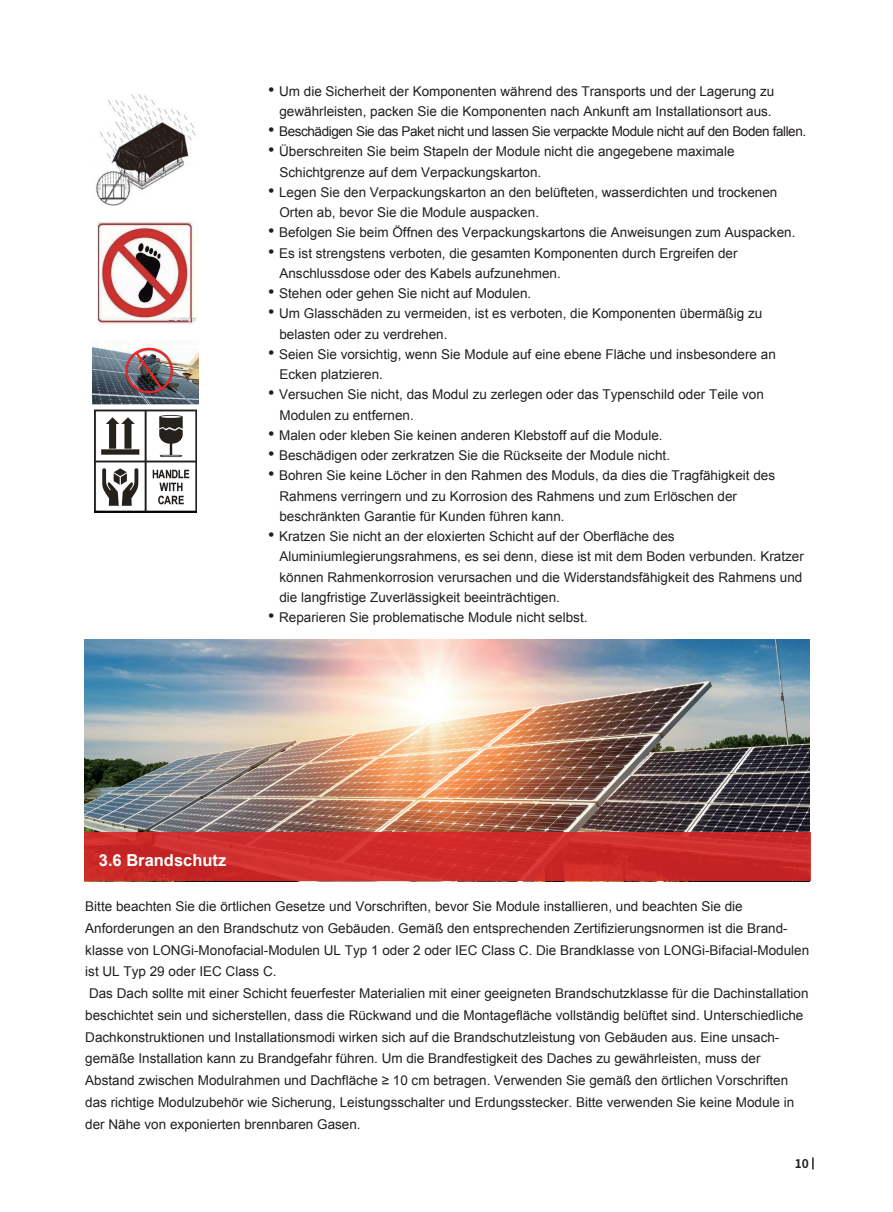
<style>
.page{position:relative;width:893px;height:1212px;background:#fff}
.page>*{position:absolute;margin:0;border:0;box-sizing:border-box;transform-origin:0 0}
.t1{font:700 16.5px "Arial";color:#fff}
.t2{font:13.5px/20.2px "Arial";color:#231f20}
.t3{font:13.5px "Arial";letter-spacing:-.03em;color:#231f20}
.t4{font:700 12px "Source Han Sans CN";color:#231f20}
.s1{font-size:18px}
</style>
<div class="page">
<img style="left:84px;top:639px;width:725px;height:194px">
<img style="left:96px;top:94px;width:100px;height:112px">
<img style="left:97px;top:222px;width:99px;height:102px">
<img style="left:92px;top:345px;width:107px;height:59px">
<img style="left:95px;top:410px;width:101px;height:103px">
<svg style="left:812px;top:1157px;width:2px;height:12px"></svg>
<div style="left:84px;top:833px;width:726px;height:48px;background:linear-gradient(to right,#cf2c2c,#cc292a)"></div>
<p class="t2" style="left:268px;top:81px;width:508px;text-align:right"><span class="s1">•</span> Um die Sicherheit der Komponenten während des Transports und der Lagerung zu gewährleisten, packen Sie die Komponenten nach Ankunft am Installationsort aus.</p>
<p class="t3" style="left:268px;top:123px;width:540px"><span class="s1">•</span> Beschädigen Sie das Paket nicht und lassen Sie verpackte Module nicht auf den Boden fallen.</p>
<p class="t2" style="left:279px;top:142px;width:457px;text-indent:-11px"><span class="s1">•</span> Überschreiten Sie beim Stapeln der Module nicht die angegebene maximale<br>Schichtgrenze auf dem Verpackungskarton.</p>
<p class="t2" style="left:279px;top:182px;width:499px;text-indent:-11px"><span class="s1">•</span> Legen Sie den Verpackungskarton an den belüfteten, wasserdichten und trockenen<br>Orten ab, bevor Sie die Module auspacken.</p>
<p class="t2" style="left:268px;top:223px;width:529px"><span class="s1">•</span> Befolgen Sie beim Öffnen des Verpackungskartons die Anweisungen zum Auspacken.</p>
<p class="t2" style="left:279px;top:243px;width:460px;text-indent:-11px"><span class="s1">•</span> Es ist strengstens verboten, die gesamten Komponenten durch Ergreifen der<br>Anschlussdose oder des Kabels aufzunehmen.</p>
<p class="t2" style="left:268px;top:283px;width:265px"><span class="s1">•</span> Stehen oder gehen Sie nicht auf Modulen.</p>
<p class="t2" style="left:279px;top:304px;width:484px;text-indent:-11px"><span class="s1">•</span> Um Glasschäden zu vermeiden, ist es verboten, die Komponenten übermäßig zu belasten oder zu verdrehen.</p>
<p class="t2" style="left:279px;top:344px;width:498px;text-indent:-11px"><span class="s1">•</span> Seien Sie vorsichtig, wenn Sie Module auf eine ebene Fläche und insbesondere an<br>Ecken platzieren.</p>
<p class="t2" style="left:279px;top:385px;width:486px;text-indent:-11px"><span class="s1">•</span> Versuchen Sie nicht, das Modul zu zerlegen oder das Typenschild oder Teile von<br>Modulen zu entfernen.</p>
<p class="t2" style="left:268px;top:425px;width:396px"><span class="s1">•</span> Malen oder kleben Sie keinen anderen Klebstoff auf die Module.</p>
<p class="t2" style="left:268px;top:445px;width:403px"><span class="s1">•</span> Beschädigen oder zerkratzen Sie die Rückseite der Module nicht.</p>
<p class="t2" style="left:279px;top:466px;width:497px;text-indent:-11px"><span class="s1">•</span> Bohren Sie keine Löcher in den Rahmen des Moduls, da dies die Tragfähigkeit des<br>Rahmens verringern und zu Korrosion des Rahmens und zum Erlöschen der beschränkten Garantie für Kunden führen kann.</p>
<p class="t2" style="left:279px;top:526px;width:526px;text-indent:-11px"><span class="s1">•</span> Kratzen Sie nicht an der eloxierten Schicht auf der Oberfläche des Aluminiumlegierungsrahmens, es sei denn, diese ist mit dem Boden verbunden. Kratzer können Rahmenkorrosion verursachen und die Widerstandsfähigkeit des Rahmens und die langfristige Zuverlässigkeit beeinträchtigen.</p>
<p class="t2" style="left:268px;top:607px;width:321px"><span class="s1">•</span> Reparieren Sie problematische Module nicht selbst.</p>
<p class="t1" style="left:99px;top:849px;width:129px">3.6 Brandschutz</p>
<p class="t2" style="left:85px;top:896px;width:725px;line-height:21.8px">Bitte beachten Sie die örtlichen Gesetze und Vorschriften, bevor Sie Module installieren, und beachten Sie die Anforderungen an den Brandschutz von Gebäuden. Gemäß den entsprechenden Zertifizierungsnormen ist die Brand&shy;klasse von LONGi-Monofacial-Modulen UL Typ 1 oder 2 oder IEC Class C. Die Brandklasse von LONGi-Bifacial-Modulen ist UL Typ 29 oder IEC Class C.<br>Das Dach sollte mit einer Schicht feuerfester Materialien mit einer geeigneten Brandschutzklasse für die Dachinstallation beschichtet sein und sicherstellen, dass die Rückwand und die Montagefläche vollständig belüftet sind. Unterschiedliche Dachkonstruktionen und Installationsmodi wirken sich auf die Brandschutzleistung von Gebäuden aus. Eine unsach&shy;gemäße Installation kann zu Brandgefahr führen. Um die Brandfestigkeit des Daches zu gewährleisten, muss der Abstand zwischen Modulrahmen und Dachfläche ≥ 10 cm betragen. Verwenden Sie gemäß den örtlichen Vorschriften das richtige Modulzubehör wie Sicherung, Leistungsschalter und Erdungsstecker. Bitte verwenden Sie keine Module in der Nähe von exponierten brennbaren Gasen.</p>
<p class="t4" style="left:795px;top:1157px;width:16px">10</p>
</div>
